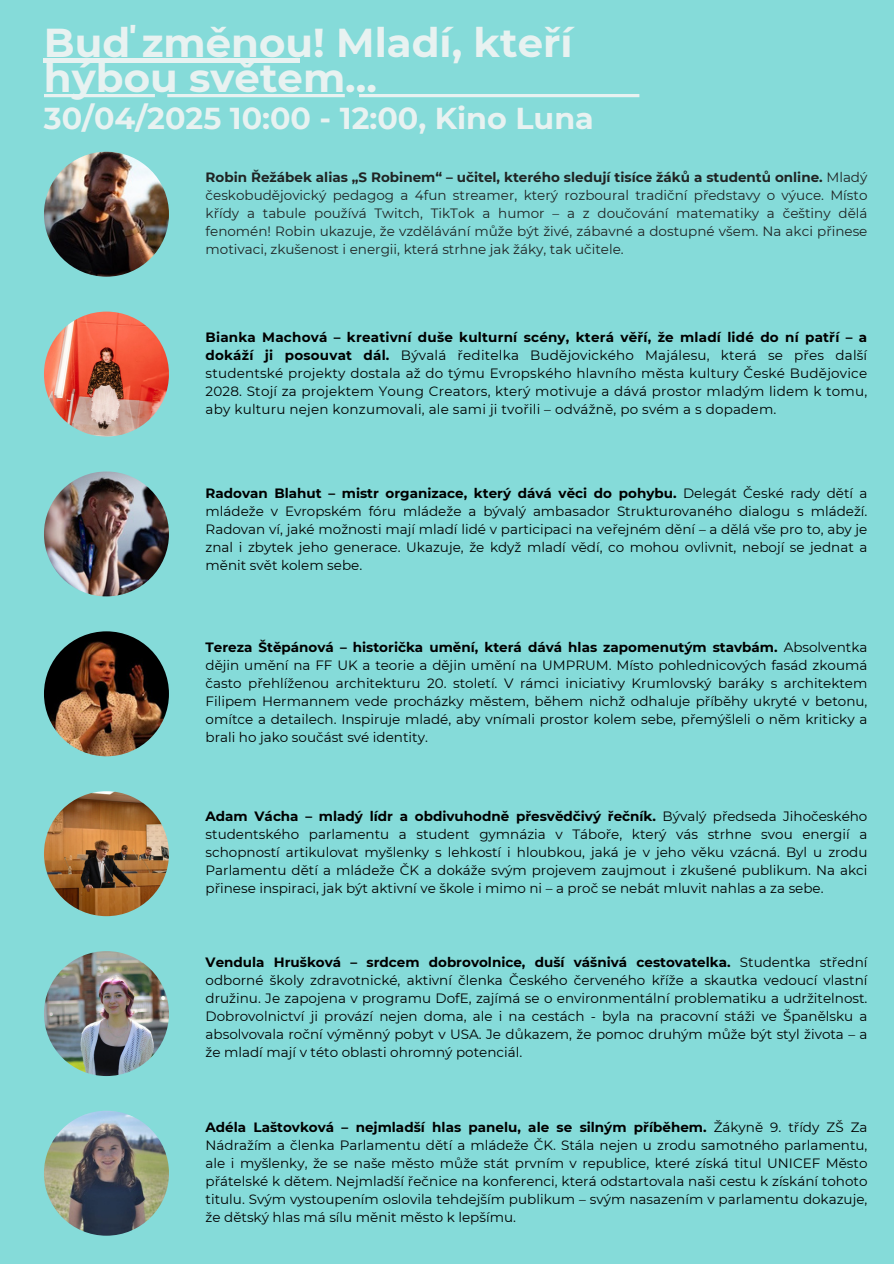
<style>
.page{position:relative;width:894px;height:1264px;background:#fff}
.page>*{position:absolute;margin:0;border:0;box-sizing:border-box;transform-origin:0 0}
.t1{font:700 40.2px/35px "Montserrat";color:#e8f2f1}
.t2{font:700 30.15px "Montserrat";color:#e8f2f1}
.t3{font:13.5px/18px "Montserrat";color:#000;text-align:justify}
.t4{font:13.5px/18px "Montserrat";color:#202424;text-align:justify}
.s1{font-weight:700}
</style>
<div class="page">
<div style="left:0;top:0;width:893px;height:1263px;background:#85dbd9"></div>
<img style="left:44px;top:152px;width:125px;height:125px;border-radius:50%">
<img style="left:44px;top:471px;width:125px;height:125px;border-radius:50%">
<img style="left:44px;top:311px;width:125px;height:125px;border-radius:50%">
<img style="left:44px;top:951px;width:125px;height:125px;border-radius:50%">
<img style="left:44px;top:791px;width:125px;height:125px;border-radius:62px">
<img style="left:44px;top:631px;width:125px;height:125px;border-radius:50%">
<img style="left:44px;top:1110px;width:125px;height:125px;border-radius:50%">
<hr style="left:44px;top:94px;width:595px;height:3px;background:#e8f2f1">
<hr style="left:44px;top:59px;width:234px;height:3px;background:#e8f2f1">
<hr style="left:278px;top:59px;width:21px;height:3px;background:#e8f2f1">
<h2 class="t1" style="left:44px;top:25px;width:530px">Buď změnou! Mladí, kteří hýbou světem...</h2>
<h1 class="t2" style="left:44px;top:100px;width:551px">30/04/2025 10:00 - 12:00, Kino Luna</h1>
<p class="t4" style="left:205px;top:168px;width:663px"><span class="s1">Robin Řežábek alias „S Robinem“ – učitel, kterého sledují tisíce žáků a studentů online.</span> Mladý českobudějovický pedagog a 4fun streamer, který rozboural tradiční představy o výuce. Místo křídy a tabule používá Twitch, TikTok a humor – a z doučování matematiky a češtiny dělá fenomén! Robin ukazuje, že vzdělávání může být živé, zábavné a dostupné všem. Na akci přinese motivaci, zkušenost i energii, která strhne jak žáky, tak učitele.</p>
<p class="t3" style="left:205px;top:328px;width:663px"><span class="s1">Bianka Machová – kreativní duše kulturní scény, která věří, že mladí lidé do ní patří – a dokáží ji posouvat dál.</span> Bývalá ředitelka Budějovického Majálesu, která se přes další studentské projekty dostala až do týmu Evropského hlavního města kultury České Budějovice 2028. Stojí za projektem Young Creators, který motivuje a dává prostor mladým lidem k tomu, aby kulturu nejen konzumovali, ale sami ji tvořili – odvážně, po svém a s dopadem.</p>
<p class="t3" style="left:205px;top:484px;width:663px"><span class="s1">Radovan Blahut – mistr organizace, který dává věci do pohybu.</span> Delegát České rady dětí a mládeže v Evropském fóru mládeže a bývalý ambasador Strukturovaného dialogu s mládeží.<br>Radovan ví, jaké možnosti mají mladí lidé v participaci na veřejném dění – a dělá vše pro to, aby je znal i zbytek jeho generace. Ukazuje, že když mladí vědí, co mohou ovlivnit, nebojí se jednat a měnit svět kolem sebe.</p>
<p class="t3" style="left:205px;top:638px;width:663px"><span class="s1">Tereza Štěpánová – historička umění, která dává hlas zapomenutým stavbám.</span> Absolventka dějin umění na FF UK a teorie a dějin umění na UMPRUM. Místo pohlednicových fasád zkoumá často přehlíženou architekturu 20. století. V rámci iniciativy Krumlovský baráky s architektem Filipem Hermannem vede procházky městem, během nichž odhaluje příběhy ukryté v betonu, omítce a detailech. Inspiruje mladé, aby vnímali prostor kolem sebe, přemýšleli o něm kriticky a brali ho jako součást své identity.</p>
<p class="t3" style="left:205px;top:807px;width:663px"><span class="s1">Adam Vácha – mladý lídr a obdivuhodně přesvědčivý řečník.</span> Bývalý předseda Jihočeského studentského parlamentu a student gymnázia v Táboře, který vás strhne svou energií a schopností artikulovat myšlenky s lehkostí i hloubkou, jaká je v jeho věku vzácná. Byl u zrodu Parlamentu dětí a mládeže ČK a dokáže svým projevem zaujmout i zkušené publikum. Na akci přinese inspiraci, jak být aktivní ve škole i mimo ni – a proč se nebát mluvit nahlas a za sebe.</p>
<p class="t3" style="left:205px;top:953px;width:663px"><span class="s1">Vendula Hrušková – srdcem dobrovolnice, duší vášnivá cestovatelka.</span> Studentka střední odborné školy zdravotnické, aktivní členka Českého červeného kříže a skautka vedoucí vlastní družinu. Je zapojena v programu DofE, zajímá se o environmentální problematiku a udržitelnost.<br>Dobrovolnictví ji provází nejen doma, ale i na cestách - byla na pracovní stáži ve Španělsku a absolvovala roční výměnný pobyt v USA. Je důkazem, že pomoc druhým může být styl života – a že mladí mají v této oblasti ohromný potenciál.</p>
<p class="t3" style="left:205px;top:1117px;width:663px"><span class="s1">Adéla Laštovková – nejmladší hlas panelu, ale se silným příběhem.</span> Žákyně 9. třídy ZŠ Za Nádražím a členka Parlamentu dětí a mládeže ČK. Stála nejen u zrodu samotného parlamentu, ale i myšlenky, že se naše město může stát prvním v republice, které získá titul UNICEF Město přátelské k dětem. Nejmladší řečnice na konferenci, která odstartovala naši cestu k získání tohoto titulu. Svým vystoupením oslovila tehdejším publikum – svým nasazením v parlamentu dokazuje, že dětský hlas má sílu měnit město k lepšímu.</p>
</div>
